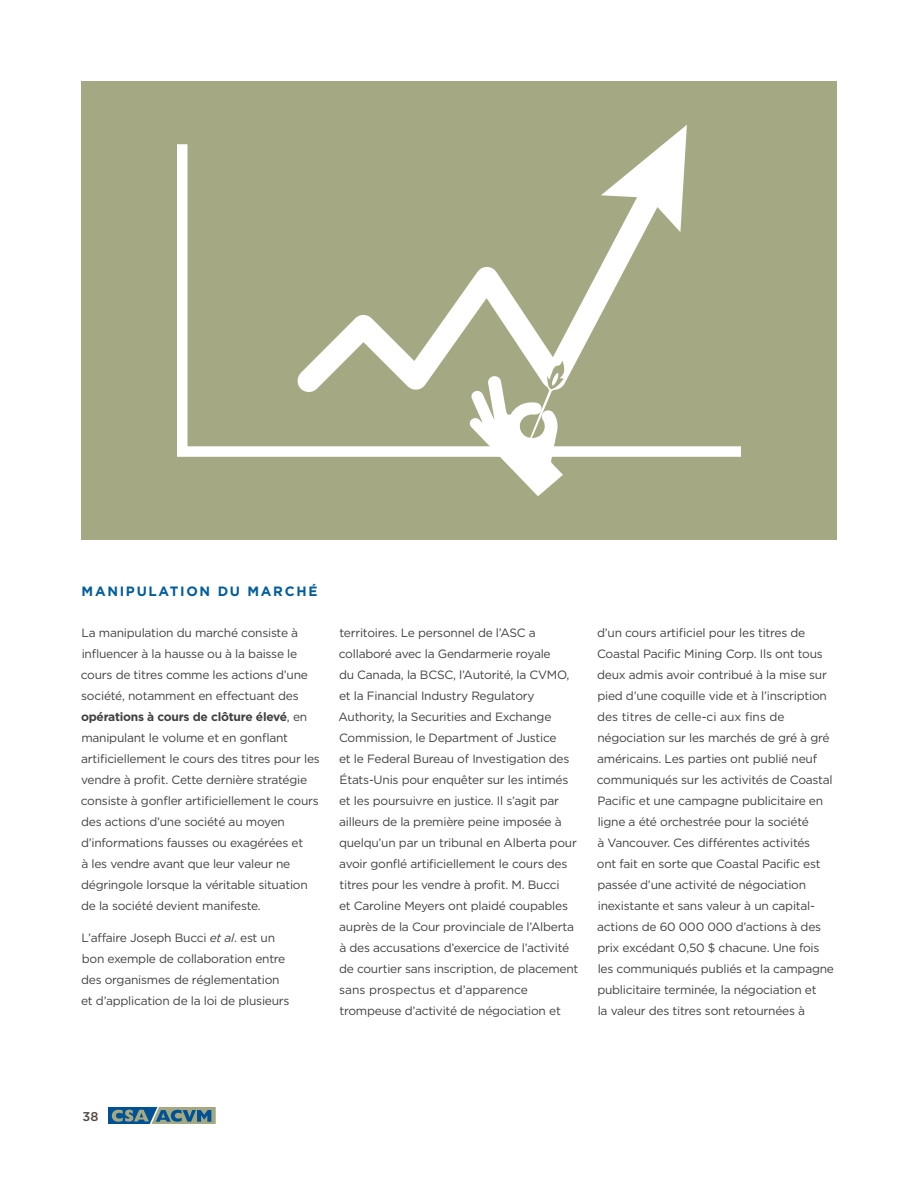
<style>
.page{position:relative;width:918px;height:1188px;background:#fff}
.page>*{position:absolute;margin:0;border:0;box-sizing:border-box;transform-origin:0 0}
.t1{font:700 13.5px "Gotham";letter-spacing:.125em;color:#005d9c}
.t2{font:500 12.75px "Gotham";color:#4e4945}
.t3{font:12px/21px "Gotham";letter-spacing:-.02em;color:#414042}
.s1{font-weight:700}
.s2{font-style:italic}
</style>
<div class="page">
<svg style="left:108px;top:1107px;width:108px;height:17px;background:#547f8d"></svg>
<div style="left:81px;top:81px;width:756px;height:459px;background:#a5a983"></div>
<svg style="left:177px;top:144px;width:564px;height:313px"></svg>
<svg style="left:277px;top:238px;width:192px;height:175px"></svg>
<svg style="left:469px;top:125px;width:218px;height:371px"></svg>
<p class="t1" style="left:82px;top:582px;width:237px">MANIPULATION DU MARCHÉ</p>
<p class="t3" style="left:81px;top:622px;width:240px">La manipulation du marché consiste à influencer à la hausse ou à la baisse le cours de titres comme les actions d’une société, notamment en effectuant des <span class="s1">opérations à cours de clôture élevé</span>, en manipulant le volume et en gonflant artificiellement le cours des titres pour les vendre à profit. Cette dernière stratégie consiste à gonfler artificiellement le cours des actions d’une société au moyen d’informations fausses ou exagérées et<br>à les vendre avant que leur valeur ne dégringole lorsque la véritable situation de la société devient manifeste.</p>
<p class="t3" style="left:81px;top:927px;width:210px">L’affaire Joseph Bucci <span class="s2">et al</span>. est un bon exemple de collaboration entre des organismes de réglementation et d’application de la loi de plusieurs</p>
<p class="t3" style="left:338px;top:622px;width:241px">territoires. Le personnel de l’ASC a collaboré avec la Gendarmerie royale<br>du Canada, la BCSC, l’Autorité, la CVMO, et la Financial Industry Regulatory Authority, la Securities and Exchange Commission, le Department of Justice<br>et le Federal Bureau of Investigation des États-Unis pour enquêter sur les intimés et les poursuivre en justice. Il s’agit par ailleurs de la première peine imposée à quelqu’un par un tribunal en Alberta pour avoir gonflé artificiellement le cours des titres pour les vendre à profit. M. Bucci<br>et Caroline Meyers ont plaidé coupables auprès de la Cour provinciale de l’Alberta à des accusations d’exercice de l’activité de courtier sans inscription, de placement sans prospectus et d’apparence trompeuse d’activité de négociation et</p>
<p class="t3" style="left:597px;top:622px;width:239px">d’un cours artificiel pour les titres de Coastal Pacific Mining Corp. Ils ont tous deux admis avoir contribué à la mise sur pied d’une coquille vide et à l’inscription des titres de celle-ci aux fins de négociation sur les marchés de gré à gré américains. Les parties ont publié neuf communiqués sur les activités de Coastal Pacific et une campagne publicitaire en ligne a été orchestrée pour la société<br>à Vancouver. Ces différentes activités<br>ont fait en sorte que Coastal Pacific est passée d’une activité de négociation inexistante et sans valeur à un capital&shy;actions de 60 000 000 d’actions à des prix excédant 0,50 $ chacune. Une fois les communiqués publiés et la campagne publicitaire terminée, la négociation et<br>la valeur des titres sont retournées à</p>
<p class="t2" style="left:82px;top:1108px;width:17px">38</p>
</div>
